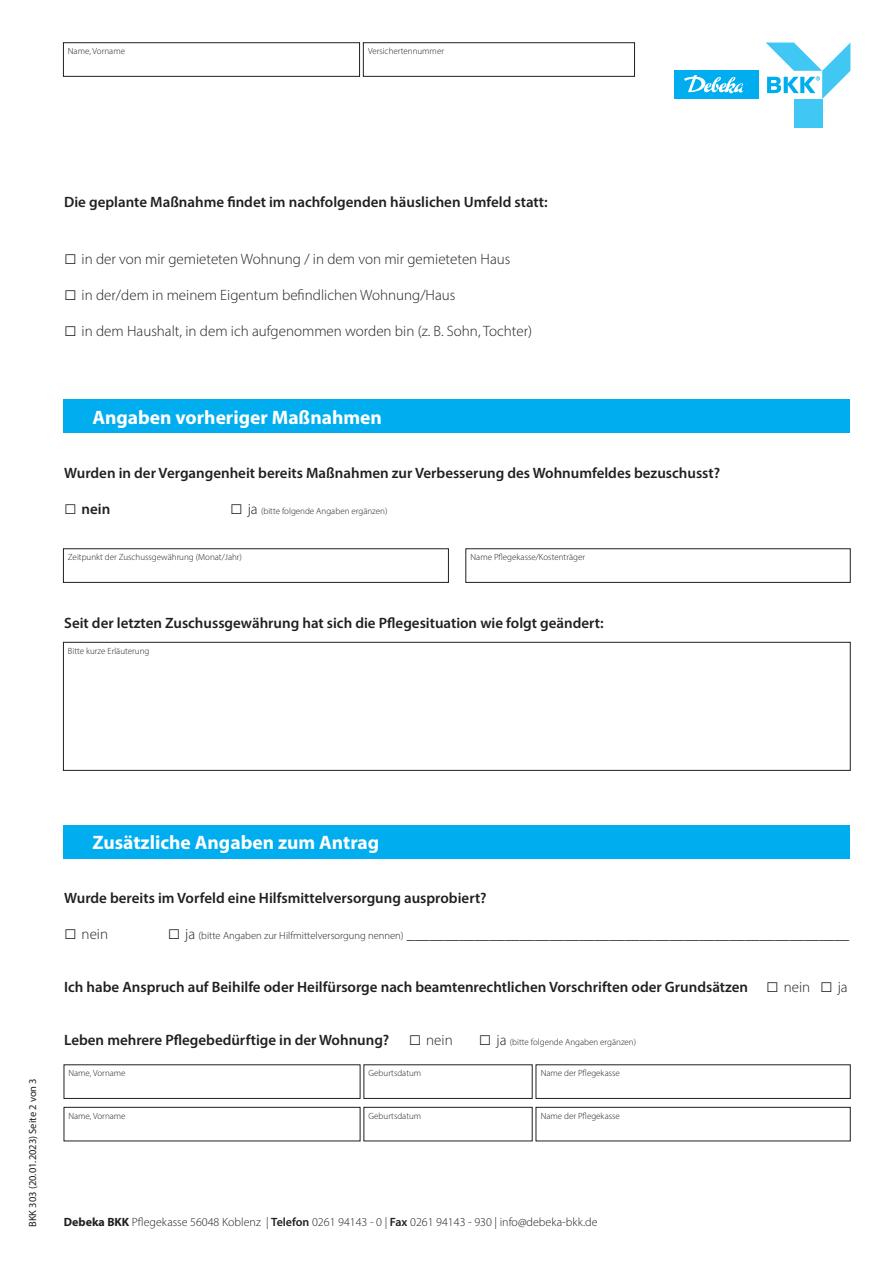
<style>
.page{position:relative;width:893px;height:1263px;background:#fff}
.page>*{position:absolute;margin:0;border:0;box-sizing:border-box;transform-origin:0 0}
.t1{font:700 19.5px "Myriad Pro";color:#fff}
.t2{font:600 15px "Myriad Pro";color:#231f20}
.t3{font:300 15px "Myriad Pro";color:#231f20}
.t4{font:300 12px "Myriad Pro";color:#231f20}
.t5{font:10.5px "Myriad Pro";color:#231f20}
.t6{font:300 9px "Myriad Pro";color:#231f20}
.s1{font-family:"Arial Narrow";font-weight:400;font-size:21px}
.s2{font-size:15px}
.s3{font-size:10.5px}
.s4{font-weight:300}
.s5{font-weight:700}
.s6{font-weight:600}
</style>
<div class="page">
<div style="left:794px;top:99px;width:28px;height:28px;background:#40c7f4"></div>
<div style="left:674px;top:71px;width:85px;height:28px;background:#00aeef"></div>
<svg style="left:684px;top:75px;width:59px;height:18px"></svg>
<svg style="left:766px;top:43px;width:84px;height:56px"></svg>
<div style="left:64px;top:400px;width:786px;height:33px;background:#00aeef"></div>
<div style="left:64px;top:825px;width:786px;height:33px;background:#00aeef"></div>
<div style="left:63px;top:43px;width:297px;height:34px;border:1px solid #231f20"></div>
<div style="left:63px;top:549px;width:386px;height:34px;border:1px solid #231f20"></div>
<div style="left:63px;top:642px;width:787px;height:128px;border:1px solid #231f20"></div>
<div style="left:363px;top:43px;width:272px;height:34px;border:1px solid #231f20"></div>
<div style="left:466px;top:549px;width:384px;height:34px;border:1px solid #231f20"></div>
<div style="left:64px;top:1107px;width:296px;height:34px;border:1px solid #231f20"></div>
<div style="left:364px;top:1107px;width:168px;height:34px;border:1px solid #231f20"></div>
<div style="left:536px;top:1107px;width:314px;height:34px;border:1px solid #231f20"></div>
<p class="t6" style="left:68px;top:45px;width:59px">Name, Vorname</p>
<p class="t6" style="left:368px;top:45px;width:77px">Versichertennummer</p>
<p class="t2" style="left:64px;top:192px;width:485px">Die geplante Maßnahme findet im nachfolgenden häuslichen Umfeld statt:</p>
<p class="t3" style="left:64px;top:250px;width:448px"><span class="s1">□</span> in der von mir gemieteten Wohnung / in dem von mir gemieteten Haus</p>
<p class="t3" style="left:64px;top:286px;width:393px"><span class="s1">□</span> in der/dem in meinem Eigentum befindlichen Wohnung/Haus</p>
<p class="t3" style="left:64px;top:322px;width:469px"><span class="s1">□</span> in dem Haushalt, in dem ich aufgenommen worden bin (z. B. Sohn, Tochter)</p>
<p class="t1" style="left:92px;top:404px;width:291px">Angaben vorheriger Maßnahmen</p>
<p class="t2" style="left:64px;top:464px;width:658px">Wurden in der Vergangenheit bereits Maßnahmen zur Verbesserung des Wohnumfeldes bezuschusst?</p>
<p class="t2" style="left:64px;top:500px;width:48px"><span class="s1">□</span> nein</p>
<p class="t6" style="left:230px;top:506px;width:159px"><span class="s1">□</span> <span class="s2">ja</span> (bitte folgende Angaben ergänzen)</p>
<p class="t6" style="left:68px;top:551px;width:176px">Zeitpunkt der Zuschussgewährung (Monat/Jahr)</p>
<p class="t6" style="left:470px;top:551px;width:116px">Name Pflegekasse/Kostenträger</p>
<p class="t2" style="left:64px;top:613px;width:541px">Seit der letzten Zuschussgewährung hat sich die Pflegesituation wie folgt geändert:</p>
<p class="t6" style="left:68px;top:645px;width:83px">Bitte kurze Erläuterung</p>
<p class="t5" style="left:26px;top:1227px;width:150px;rotate:-90deg">BKK 303 (20.01.2023) Seite 2 von 3</p>
<p class="t1" style="left:92px;top:829px;width:288px">Zusätzliche Angaben zum Antrag</p>
<p class="t2" style="left:64px;top:889px;width:424px">Wurde bereits im Vorfeld eine Hilfsmittelversorgung ausprobiert?</p>
<p class="t3" style="left:64px;top:925px;width:45px"><span class="s1">□</span> nein</p>
<p class="t3" style="left:168px;top:925px;width:683px"><span class="s1">□</span> ja <span class="s3">(bitte Angaben zur Hilfmittelversorgung nennen)</span> ___________________________________________________________</p>
<p class="t2" style="left:64px;top:978px;width:785px">Ich habe Anspruch auf Beihilfe oder Heilfürsorge nach beamtenrechtlichen Vorschriften oder Grundsätzen <span class="s1">□</span> <span class="s4">nein</span> <span class="s1">□</span> <span class="s4">ja</span></p>
<p class="t2" style="left:64px;top:1031px;width:390px">Leben mehrere Pflegebedürftige in der Wohnung? <span class="s1">□</span> <span class="s4">nein</span></p>
<p class="t6" style="left:479px;top:1037px;width:159px"><span class="s1">□</span> <span class="s2">ja</span> (bitte folgende Angaben ergänzen)</p>
<p class="t6" style="left:68px;top:1067px;width:59px">Name, Vorname</p>
<p class="t6" style="left:68px;top:1110px;width:59px">Name, Vorname</p>
<p class="t6" style="left:369px;top:1067px;width:54px">Geburtsdatum</p>
<p class="t6" style="left:369px;top:1110px;width:54px">Geburtsdatum</p>
<p class="t6" style="left:541px;top:1067px;width:81px">Name der Pflegekasse</p>
<p class="t6" style="left:541px;top:1110px;width:81px">Name der Pflegekasse</p>
<p class="t4" style="left:64px;top:1215px;width:535px"><span class="s5">Debeka BKK</span> Pflegekasse 56048 Koblenz | <span class="s6">Telefon</span> 0261 94143 - 0 | <span class="s6">Fax</span> 0261 94143 - 930 | info@debeka-bkk.de</p>
</div>
